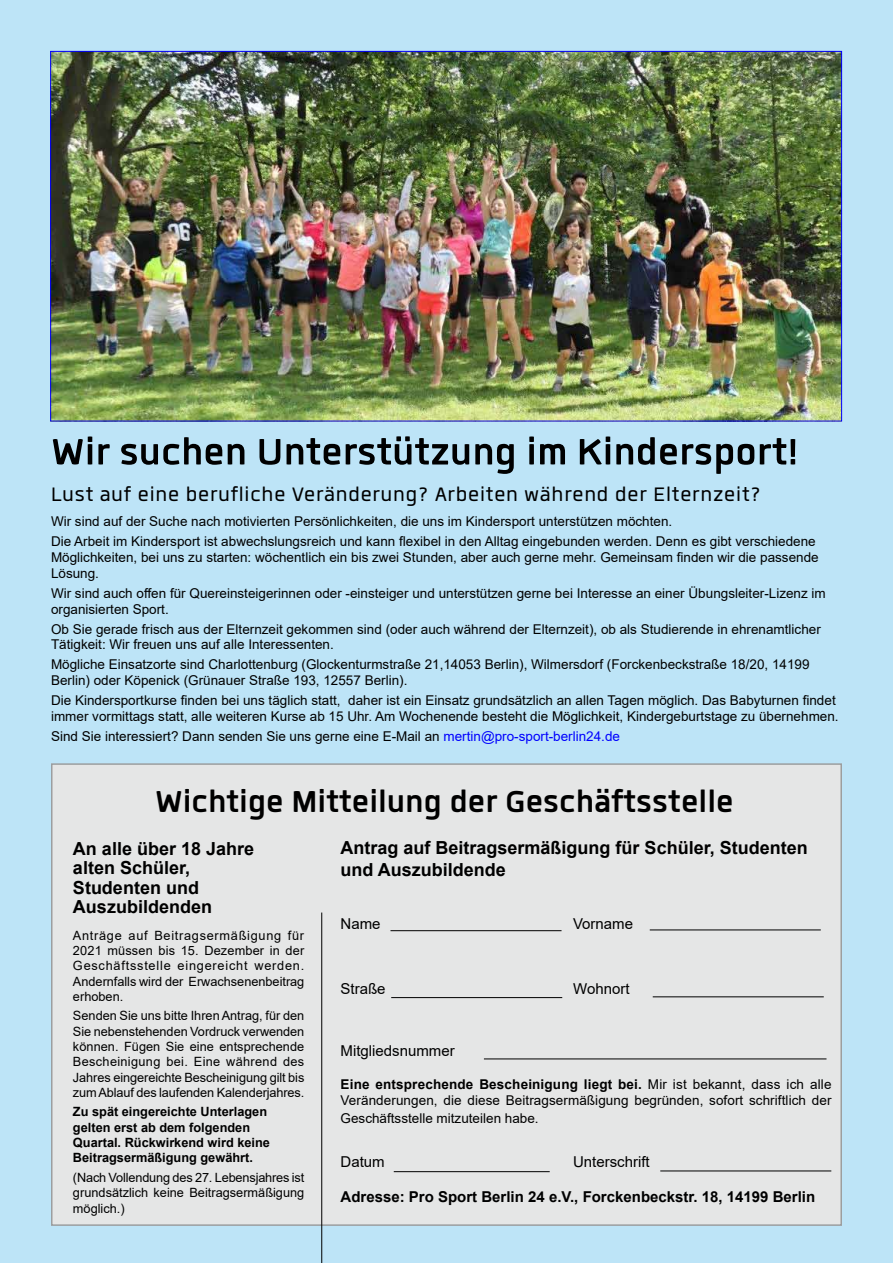
<style>
.page{position:relative;width:893px;height:1263px;background:#bde4f7}
.page>*{position:absolute;margin:0;border:0;box-sizing:border-box;transform-origin:0 0}
.t1{font:700 51px "Quan";color:#000}
.t2{font:700 42px "Quan";color:#000}
.t3{font:27px "Quan";letter-spacing:.03em;color:#000}
.t4{font:700 18px/19.5px "Arial";color:#000}
.t5{font:700 15px "Arial";color:#000}
.t6{font:15px "Arial";color:#000}
.t7{font:13.5px/15.8px "Arial";color:#000}
.t8{font:12.75px/15.3px "Arial";color:#000;text-align:justify}
.t9{font:700 12.75px/15.3px "Arial";color:#000}
.s1{color:#00f}
.s2{font-weight:700}
</style>
<div class="page">
<img style="left:52px;top:53px;width:788px;height:366px">
<div style="left:51px;top:763px;width:791px;height:463px;background:#e5e6e6;border:2px solid #9c9e9f"></div>
<hr style="left:321px;top:912px;width:1px;height:351px;background:#000">
<hr style="left:660px;top:1170px;width:171px;height:1px;background:#000">
<hr style="left:394px;top:1171px;width:156px;height:1px;background:#000">
<hr style="left:484px;top:1058px;width:342px;height:1px;background:#000">
<hr style="left:653px;top:996px;width:171px;height:1px;background:#000">
<hr style="left:650px;top:929px;width:171px;height:1px;background:#000">
<hr style="left:391px;top:997px;width:171px;height:1px;background:#000">
<hr style="left:390px;top:930px;width:171px;height:1px;background:#000">
<h1 class="t1" style="left:51px;top:427px;width:749px">Wir suchen Unterstützung im Kindersport!</h1>
<h3 class="t3" style="left:51px;top:482px;width:711px">Lust auf eine berufliche Veränderung? Arbeiten während der Elternzeit?</h3>
<p class="t7" style="left:51px;top:512px;width:766px;line-height:20px">Wir sind auf der Suche nach motivierten Persönlichkeiten, die uns im Kindersport unterstützen möchten.<br>Die Arbeit im Kindersport ist abwechslungsreich und kann flexibel in den Alltag eingebunden werden. Denn es gibt verschiedene</p>
<p class="t7" style="left:51px;top:549px;width:769px">Möglichkeiten, bei uns zu starten: wöchentlich ein bis zwei Stunden, aber auch gerne mehr. Gemeinsam finden wir die passende<br>Lösung.</p>
<p class="t7" style="left:51px;top:585px;width:776px">Wir sind auch offen für Quereinsteigerinnen oder -einsteiger und unterstützen gerne bei Interesse an einer Übungsleiter-Lizenz im organisierten Sport.</p>
<p class="t7" style="left:51px;top:621px;width:771px">Ob Sie gerade frisch aus der Elternzeit gekommen sind (oder auch während der Elternzeit), ob als Studierende in ehrenamtlicher<br>Tätigkeit: Wir freuen uns auf alle Interessenten.</p>
<p class="t7" style="left:51px;top:657px;width:760px">Mögliche Einsatzorte sind Charlottenburg (Glockenturmstraße 21,14053 Berlin), Wilmersdorf (Forckenbeckstraße 18/20, 14199<br>Berlin) oder Köpenick (Grünauer Straße 193, 12557 Berlin).</p>
<p class="t7" style="left:51px;top:692px;width:789px">Die Kindersportkurse finden bei uns täglich statt, daher ist ein Einsatz grundsätzlich an allen Tagen möglich. Das Babyturnen findet immer vormittags statt, alle weiteren Kurse ab 15 Uhr. Am Wochenende besteht die Möglichkeit, Kindergeburtstage zu übernehmen.</p>
<p class="t7" style="left:51px;top:729px;width:570px">Sind Sie interessiert? Dann senden Sie uns gerne eine E-Mail an <span class="s1">mertin@pro-sport-berlin24.de</span></p>
<h2 class="t2" style="left:155px;top:781px;width:580px">Wichtige Mitteilung der Geschäftsstelle</h2>
<h3 class="t4" style="left:73px;top:839px;width:183px">An alle über 18 Jahre alten Schüler,<br>Studenten und<br>Auszubildenden</h3>
<h3 class="t4" style="left:341px;top:837px;width:469px;line-height:21.6px">Antrag auf Beitragsermäßigung für Schüler, Studenten und Auszubildende</h3>
<p class="t6" style="left:341px;top:913px;width:42px">Name</p>
<p class="t6" style="left:573px;top:913px;width:62px">Vorname</p>
<p class="t8" style="left:73px;top:927px;width:233px">Anträge auf Beitragsermäßigung für 2021 müssen bis 15. Dezember in der Geschäftsstelle eingereicht werden.<br>Andernfalls wird der Erwachsenenbeitrag erhoben.</p>
<p class="t8" style="left:73px;top:1008px;width:233px">Senden Sie uns bitte Ihren Antrag, für den Sie nebenstehenden Vordruck verwenden können. Fügen Sie eine entsprechende Bescheinigung bei. Eine während des Jahres eingereichte Bescheinigung gilt bis zum Ablauf des laufenden Kalenderjahres.</p>
<p class="t9" style="left:73px;top:1104px;width:198px">Zu spät eingereichte Unterlagen gelten erst ab dem folgenden<br>Quartal. Rückwirkend wird keine<br>Beitragsermäßigung gewährt.</p>
<p class="t8" style="left:73px;top:1170px;width:233px">(Nach Vollendung des 27. Lebensjahres ist grundsätzlich keine Beitragsermäßigung möglich.)</p>
<p class="t6" style="left:341px;top:979px;width:47px">Straße</p>
<p class="t6" style="left:573px;top:979px;width:58px">Wohnort</p>
<p class="t6" style="left:341px;top:1040px;width:116px">Mitgliedsnummer</p>
<p class="t7" style="left:341px;top:1076px;width:492px;line-height:16.2px"><span class="s2">Eine entsprechende Bescheinigung liegt bei.</span> Mir ist bekannt, dass ich alle<br>Veränderungen, die diese Beitragsermäßigung begründen, sofort schriftlich der</p>
<p class="t7" style="left:341px;top:1111px;width:200px">Geschäftsstelle mitzuteilen habe.</p>
<p class="t6" style="left:341px;top:1151px;width:46px">Datum</p>
<p class="t6" style="left:573px;top:1151px;width:78px">Unterschrift</p>
<p class="t5" style="left:341px;top:1186px;width:476px">Adresse: Pro Sport Berlin 24 e.V., Forckenbeckstr. 18, 14199 Berlin</p>
</div>
